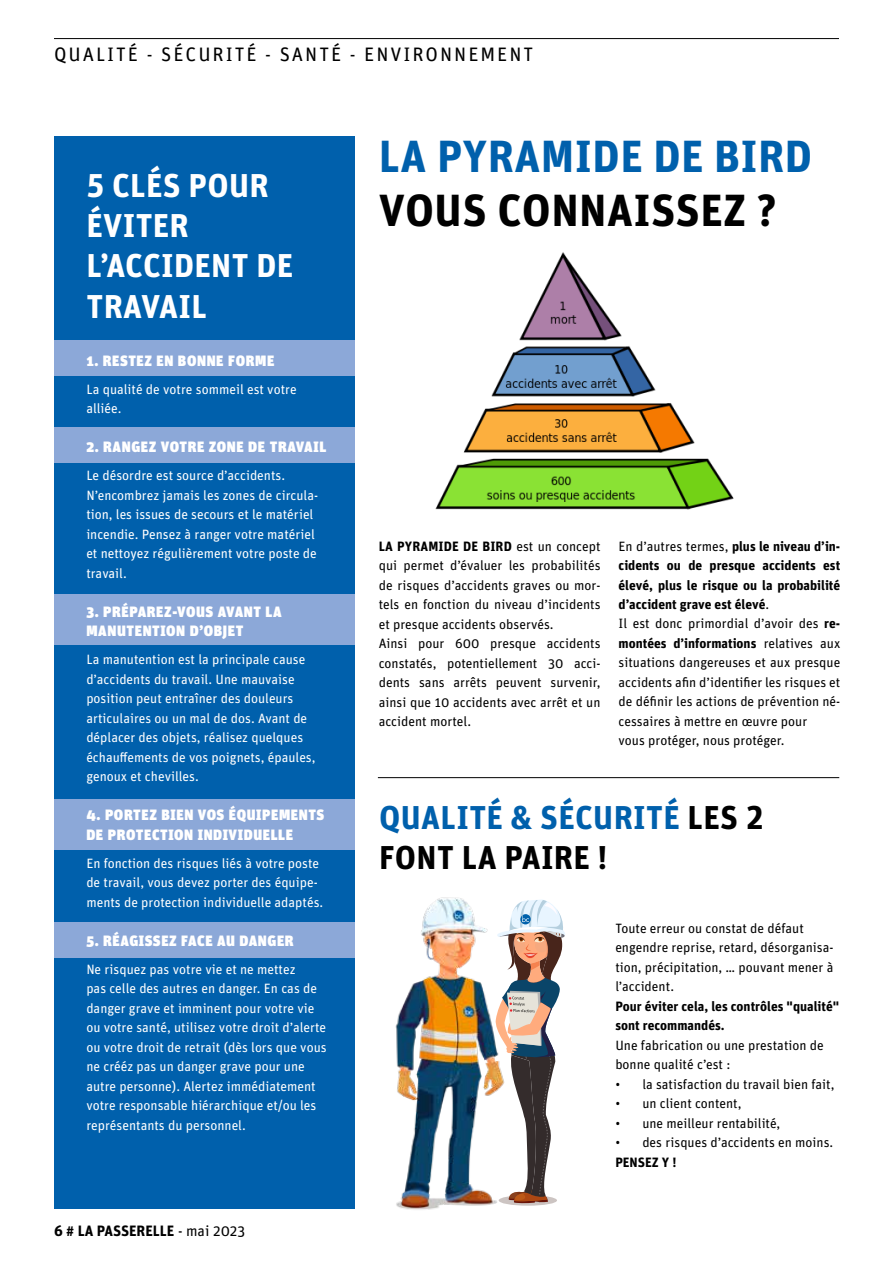
<style>
.page{position:relative;width:893px;height:1263px;background:#fff}
.page>*{position:absolute;margin:0;border:0;box-sizing:border-box;transform-origin:0 0}
.t1{font:700 45px "Unit Pro";letter-spacing:.01em;color:#0060ac}
.t2{font:700 45px "Unit Pro";letter-spacing:.01em;color:#000}
.t3{font:700 33px/40.2px "Unit Pro";letter-spacing:.01em;color:#fff}
.t4{font:700 33px/39.6px "Unit Pro";letter-spacing:.01em;color:#0060ac}
.t5{font:19.5px "Unit Regular TF";letter-spacing:.1em;color:#000}
.t6{font:900 15px/19.5px "Unit Pro";letter-spacing:.04em;color:#fff}
.t7{font:700 15px "Unit Pro";color:#000}
.t8{font:13.5px/19.5px "Unit Pro";color:#000}
.t9{font:13.5px/19.5px "Unit Pro";color:#fff}
.t10{font:700 13.5px/19.5px "Unit Pro";color:#000}
.s1{font-weight:400}
.s2{font-weight:700}
.s3{color:#000}
</style>
<div class="page">
<hr style="left:54px;top:38px;width:785px;height:1px;background:#000">
<div style="left:54px;top:136px;width:300px;height:1073px;background:#0060ac"></div>
<div style="left:54px;top:340px;width:300px;height:35px;background:#8ca8d8"></div>
<div style="left:54px;top:427px;width:300px;height:35px;background:#8ca8d8"></div>
<div style="left:54px;top:595px;width:300px;height:50px;background:#8ca8d8"></div>
<div style="left:54px;top:799px;width:300px;height:50px;background:#8ca8d8"></div>
<div style="left:54px;top:922px;width:300px;height:35px;background:#8ca8d8"></div>
<img style="left:435px;top:252px;width:299px;height:258px">
<img style="left:350px;top:887px;width:154px;height:323px">
<svg style="left:499px;top:1195px;width:58px;height:11px"></svg>
<svg style="left:494px;top:899px;width:71px;height:304px"></svg>
<hr style="left:378px;top:777px;width:461px;height:1px;background:#000">
<h3 class="t5" style="left:54px;top:43px;width:481px">QUALITÉ - SÉCURITÉ - SANTÉ - ENVIRONNEMENT</h3>
<h2 class="t3" style="left:86px;top:164px;width:208px">5 CLÉS POUR<br>ÉVITER<br>L’ACCIDENT DE<br>TRAVAIL</h2>
<p class="t6" style="left:86px;top:350px;width:189px">1. RESTEZ EN BONNE FORME</p>
<p class="t9" style="left:86px;top:379px;width:212px">La qualité de votre sommeil est votre alliée.</p>
<p class="t6" style="left:86px;top:436px;width:241px">2. RANGEZ VOTRE ZONE DE TRAVAIL</p>
<p class="t9" style="left:86px;top:465px;width:233px">Le désordre est source d’accidents.<br>N’encombrez jamais les zones de circula&shy;tion, les issues de secours et le matériel incendie. Pensez à ranger votre matériel et nettoyez régulièrement votre poste de travail.</p>
<p class="t6" style="left:86px;top:601px;width:197px">3. PRÉPAREZ-VOUS AVANT LA<br>MANUTENTION D’OBJET</p>
<p class="t9" style="left:86px;top:649px;width:231px">La manutention est la principale cause d’accidents du travail. Une mauvaise position peut entraîner des douleurs articulaires ou un mal de dos. Avant de déplacer des objets, réalisez quelques échauffements de vos poignets, épaules, genoux et chevilles.</p>
<p class="t6" style="left:86px;top:804px;width:240px">4. PORTEZ BIEN VOS ÉQUIPEMENTS<br>DE PROTECTION INDIVIDUELLE</p>
<p class="t9" style="left:86px;top:853px;width:238px">En fonction des risques liés à votre poste de travail, vous devez porter des équipe&shy;ments de protection individuelle adaptés.</p>
<p class="t6" style="left:86px;top:930px;width:209px">5. RÉAGISSEZ FACE AU DANGER</p>
<p class="t9" style="left:86px;top:959px;width:242px">Ne risquez pas votre vie et ne mettez<br>pas celle des autres en danger. En cas de danger grave et imminent pour votre vie ou votre santé, utilisez votre droit d’alerte ou votre droit de retrait (dès lors que vous ne crééz pas un danger grave pour une autre personne). Alertez immédiatement votre responsable hiérarchique et/ou les représentants du personnel.</p>
<p class="t7" style="left:54px;top:1219px;width:193px">6 # LA PASSERELLE <span class="s1">- mai 2023</span></p>
<h1 class="t1" style="left:379px;top:123px;width:435px">LA PYRAMIDE DE BIRD</h1>
<h1 class="t2" style="left:379px;top:177px;width:399px">VOUS CONNAISSEZ ?</h1>
<p class="t8" style="left:379px;top:535px;width:223px"><span class="s2">LA PYRAMIDE DE BIRD</span> est un concept qui permet d’évaluer les probabilités de risques d’accidents graves ou mor&shy;tels en fonction du niveau d’incidents et presque accidents observés.<br>Ainsi pour 600 presque accidents constatés, potentiellement 30 acci&shy;dents sans arrêts peuvent survenir, ainsi que 10 accidents avec arrêt et un accident mortel.</p>
<p class="t8" style="left:618px;top:535px;width:223px">En d’autres termes, <span class="s2">plus le niveau d’in&shy;cidents ou de presque accidents est élevé, plus le risque ou la probabilité d’accident grave est élevé</span>.<br>Il est donc primordial d’avoir des <span class="s2">re&shy;montées d’informations</span> relatives aux situations dangereuses et aux presque accidents afin d’identifier les risques et de définir les actions de prévention né&shy;cessaires à mettre en œuvre pour<br>vous protéger, nous protéger.</p>
<h2 class="t4" style="left:379px;top:796px;width:386px">QUALITÉ &amp; SÉCURITÉ <span class="s3">LES 2<br>FONT LA PAIRE !</span></h2>
<p class="t8" style="left:615px;top:918px;width:220px">Toute erreur ou constat de défaut engendre reprise, retard, désorganisa&shy;tion, précipitation, … pouvant mener à l’accident.</p>
<p class="t10" style="left:615px;top:996px;width:225px">Pour éviter cela, les contrôles "qualité" sont recommandés.</p>
<p class="t8" style="left:615px;top:1035px;width:210px">Une fabrication ou une prestation de bonne qualité c’est :</p>
<p class="t8" style="left:615px;top:1074px;width:221px">• la satisfaction du travail bien fait,</p>
<p class="t8" style="left:615px;top:1093px;width:128px">• un client content,</p>
<p class="t8" style="left:615px;top:1113px;width:167px">• une meilleur rentabilité,</p>
<p class="t8" style="left:615px;top:1132px;width:219px">• des risques d’accidents en moins.</p>
<p class="t10" style="left:615px;top:1151px;width:63px">PENSEZ Y !</p>
</div>
